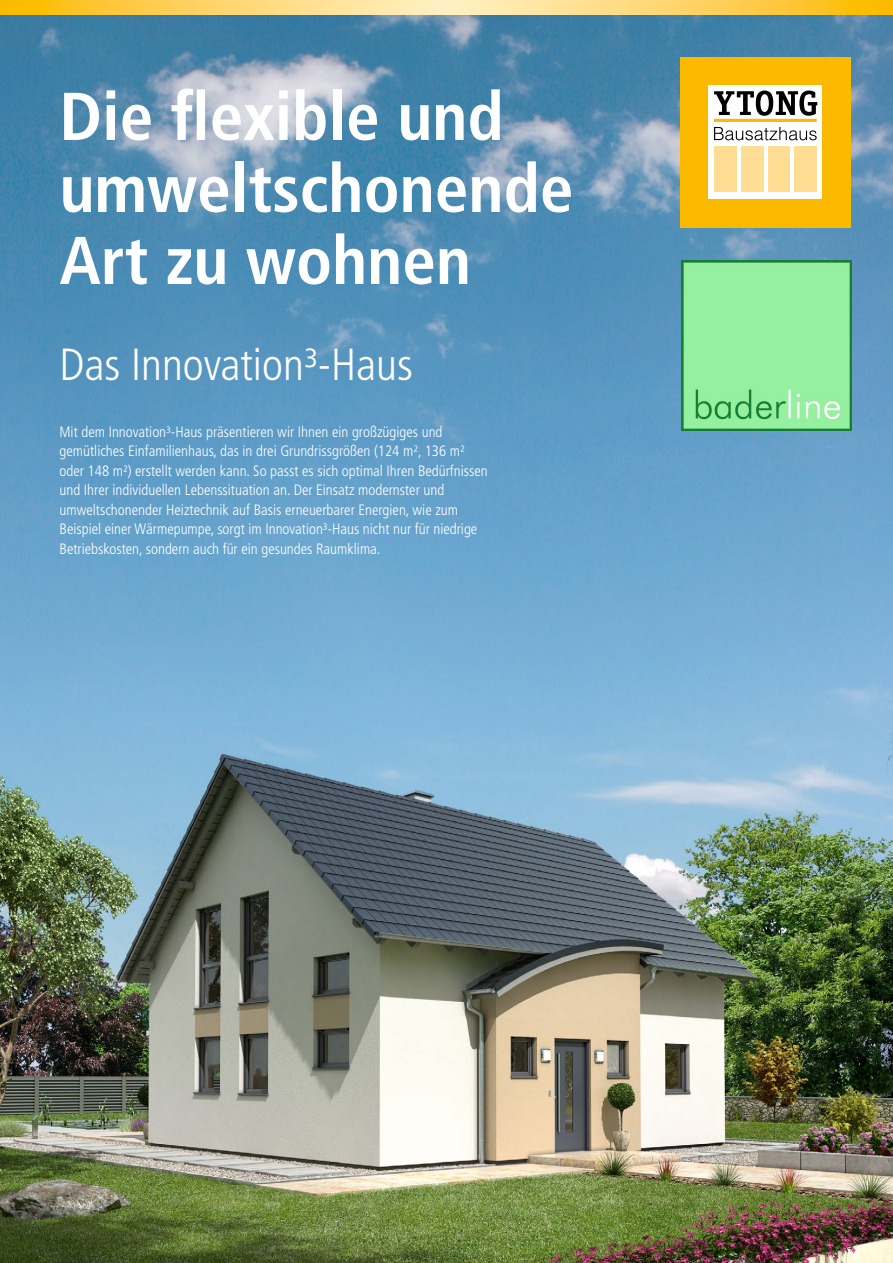
<style>
.page{position:relative;width:893px;height:1263px;background:#fff}
.page>*{position:absolute;margin:0;border:0;box-sizing:border-box;transform-origin:0 0}
.t1{font:700 condensed 67.5px/72px "Frutiger";color:#fff}
.t2{font:300 condensed 45px "Frutiger";color:#fff}
.t3{font:300 condensed 15px/19.5px "Frutiger";color:#fff}
</style>
<div class="page">
<img style="left:0;top:15px;width:893px;height:1248px">
<svg style="left:0;top:0;width:893px;height:15px;background:#fed568"></svg>
<div style="left:680px;top:57px;width:170px;height:170px;background:#fbba00"></div>
<div style="left:708px;top:86px;width:114px;height:113px;background:#fff"></div>
<svg style="left:714px;top:127px;width:103px;height:13px"></svg>
<div style="left:714px;top:146px;width:22px;height:45px;background:#ffdd93"></div>
<div style="left:795px;top:146px;width:22px;height:45px;background:#ffdd93"></div>
<div style="left:768px;top:146px;width:22px;height:45px;background:#ffdd93"></div>
<div style="left:741px;top:146px;width:22px;height:45px;background:#ffdd93"></div>
<svg style="left:714px;top:91px;width:103px;height:25px"></svg>
<hr style="left:714px;top:119px;width:103px;height:3px;background:#fbba00">
<img style="left:682px;top:260px;width:170px;height:170px">
<h1 class="t1" style="left:60px;top:81px;width:515px">Die flexible und umweltschonende<br>Art zu wohnen</h1>
<h2 class="t2" style="left:60px;top:339px;width:355px">Das Innovation³-Haus</h2>
<p class="t3" style="left:60px;top:422px;width:430px">Mit dem Innovation³-Haus präsentieren wir Ihnen ein großzügiges und gemütliches Einfamilienhaus, das in drei Grundrissgrößen (124 m², 136 m² oder 148 m²) erstellt werden kann. So passt es sich optimal Ihren Bedürfnissen und Ihrer individuellen Lebenssituation an. Der Einsatz modernster und umweltschonender Heiztechnik auf Basis erneuerbarer Energien, wie zum Beispiel einer Wärmepumpe, sorgt im Innovation³-Haus nicht nur für niedrige Betriebskosten, sondern auch für ein gesundes Raumklima.</p>
</div>
